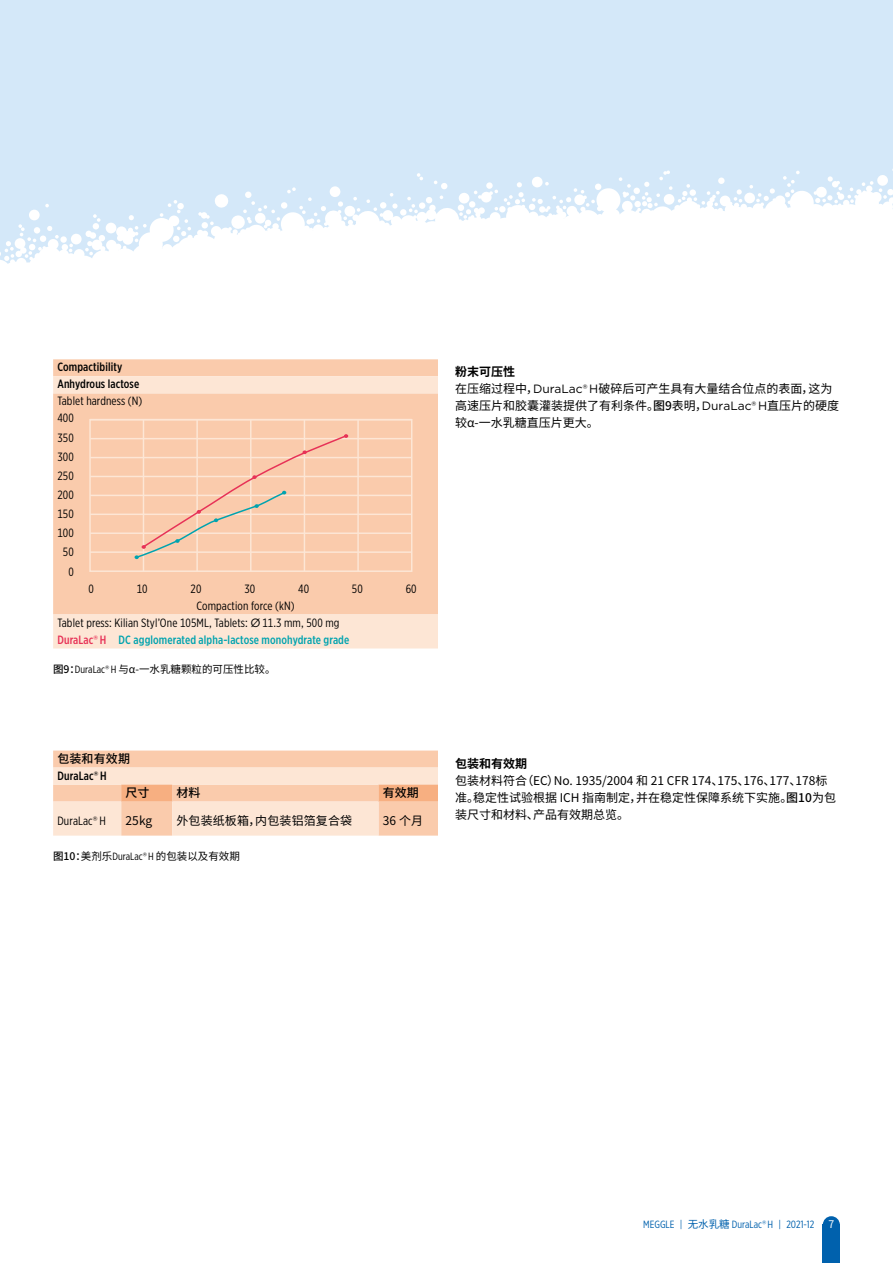
<style>
.page{position:relative;width:893px;height:1263px;background:#fff}
.page>*{position:absolute;margin:0;border:0;box-sizing:border-box;transform-origin:0 0}
.t1{font:12px/17px "Noto Sans CJ Ksc";color:#000}
.t2{font:12px/19.2px "Gotham X Narrow";letter-spacing:.01em;color:#000}
.t3{font:500 12px/17px "Gotham X Narrow";letter-spacing:.01em;color:#000}
.t4{font:500 12px "Noto Sans CJ Ksc";letter-spacing:.01em;color:#000}
.t5{font:700 12px "Noto Sans CJ Ksc";color:#000}
.t6{font:10.5px "Noto Sans CJ Ksc";color:#000}
.t7{font:10.5px "Gotham X Narrow";color:#0061ad}
.t8{font:10.5px "Noto Sans CJ Ksc";color:#fff}
.s1{font-family:"Gotham"}
.s2{font-weight:500;color:#e73257}
.s3{font-family:"Gotham";font-weight:500;color:#e73257}
.s4{font-weight:500;color:#00a3af}
.s5{font-weight:500}
.s6{font-family:"Gotham X Narrow"}
.s7{font-weight:700}
.s8{font-family:"Noto Sans CJ Ksc"}
</style>
<div class="page">
<div style="left:0;top:0;width:893px;height:455px;background:#d4e8f9"></div>
<svg style="left:0;top:169px;width:893px;height:286px;fill:#fff"></svg>
<div style="left:823px;top:1225px;width:17px;height:38px;background:#0061ad"></div>
<div style="left:823px;top:1216px;width:17px;height:17px;background:#0061ad;border-radius:50%"></div>
<div style="left:53px;top:359px;width:385px;height:17px;background:#facbac"></div>
<svg style="left:53px;top:376px;width:385px;height:272px;background:#fad2b7"></svg>
<div style="left:89px;top:419px;width:323px;height:153px;border:2px solid #fde6d5"></div>
<hr style="left:143px;top:420px;width:1px;height:151px;background:#fde6d5">
<hr style="left:196px;top:420px;width:2px;height:151px;background:#fde6d5">
<hr style="left:250px;top:420px;width:2px;height:151px;background:#fde6d5">
<hr style="left:304px;top:420px;width:1px;height:151px;background:#fde6d5">
<hr style="left:357px;top:420px;width:2px;height:151px;background:#fde6d5">
<hr style="left:90px;top:419px;width:322px;height:1px;background:#fde6d5">
<hr style="left:90px;top:438px;width:322px;height:1px;background:#fde6d5">
<hr style="left:90px;top:476px;width:322px;height:1px;background:#fde6d5">
<hr style="left:90px;top:514px;width:322px;height:1px;background:#fde6d5">
<hr style="left:90px;top:551px;width:322px;height:2px;background:#fde6d5">
<hr style="left:90px;top:457px;width:322px;height:1px;background:#fde6d5">
<hr style="left:90px;top:495px;width:322px;height:1px;background:#fde6d5">
<hr style="left:90px;top:532px;width:322px;height:2px;background:#fde6d5">
<svg style="left:135px;top:434px;width:213px;height:125px;background:#f7caae"></svg>
<svg style="left:53px;top:750px;width:385px;height:86px;background:#fbd7be"></svg>
<p class="t3" style="left:57px;top:359px;width:83px">Compactibility<br>Anhydrous lactose</p>
<p class="t2" style="left:57px;top:392px;width:86px;line-height:17px">Tablet hardness (N)<br>400</p>
<p class="t2" style="left:57px;top:427px;width:18px;text-align:right">350<br>300<br>250<br>200<br>150<br>100<br>50<br>0</p>
<p class="t2" style="left:88px;top:578px;width:7px">0</p>
<p class="t2" style="left:137px;top:578px;width:12px">10</p>
<p class="t2" style="left:191px;top:578px;width:12px">20</p>
<p class="t2" style="left:244px;top:578px;width:12px">30</p>
<p class="t2" style="left:298px;top:578px;width:12px">40</p>
<p class="t2" style="left:352px;top:578px;width:12px">50</p>
<p class="t2" style="left:406px;top:578px;width:12px">60</p>
<p class="t2" style="left:57px;top:597px;width:293px;line-height:17px;text-indent:139px">Compaction force (kN)<br>Tablet press: Kilian Styl’One 105ML, Tablets: <span class="s1">Ø</span> 11.3 mm, 500 mg<br><span class="s2">DuraLac</span><span class="s3">®</span> <span class="s2">H</span> <span class="s4">DC agglomerated alpha-lactose monohydrate grade</span></p>
<p class="t6" style="left:53px;top:663px;width:224px"><span class="s5">图9：</span><span class="s6">DuraLac</span><span class="s1">®</span> <span class="s6">H</span> 与α-一水乳糖颗粒的可压性比较。</p>
<p class="t4" style="left:57px;top:752px;width:74px">包装和有效期</p>
<p class="t3" style="left:57px;top:767px;width:51px">DuraLac<span class="s1">®</span> H</p>
<p class="t4" style="left:125px;top:786px;width:26px">尺寸</p>
<p class="t4" style="left:176px;top:786px;width:26px">材料</p>
<p class="t4" style="left:383px;top:786px;width:38px">有效期</p>
<p class="t2" style="left:57px;top:811px;width:50px">DuraLac<span class="s1">®</span> H</p>
<p class="t1" style="left:125px;top:812px;width:28px">25kg</p>
<p class="t1" style="left:176px;top:812px;width:177px">外包装纸板箱，内包装铝箔复合袋</p>
<p class="t1" style="left:383px;top:812px;width:42px">36 个月</p>
<p class="t6" style="left:53px;top:850px;width:188px"><span class="s5">图10：</span>美剂乐<span class="s6">DuraLac</span><span class="s1">®</span> <span class="s6">H</span> 的包装以及有效期</p>
<p class="t1" style="left:455px;top:364px;width:386px"><span class="s7">粉末可压性<br></span>在压缩过程中，<span class="s1">DuraLac® H</span>破碎后可产生具有大量结合位点的表面，这为高速压片和胶囊灌装提供了有利条件。<span class="s5">图9</span>表明，<span class="s1">DuraLac® H</span>直压片的硬度较α-一水乳糖直压片更大。</p>
<p class="t5" style="left:455px;top:756px;width:73px">包装和有效期</p>
<p class="t1" style="left:455px;top:772px;width:382px">包装材料符合（EC）No. 1935/2004 和 21 CFR 174、175、176、177、178标准。稳定性试验根据 ICH 指南制定，并在稳定性保障系统下实施。<span class="s5">图10</span>为包装尺寸和材料、产品有效期总览。</p>
<p class="t7" style="left:643px;top:1218px;width:173px">MEGGLE | <span class="s8">无水乳糖</span> DuraLac<span class="s1">®</span> H | 2021-12</p>
<p class="t8" style="left:828px;top:1218px;width:7px">7</p>
</div>
